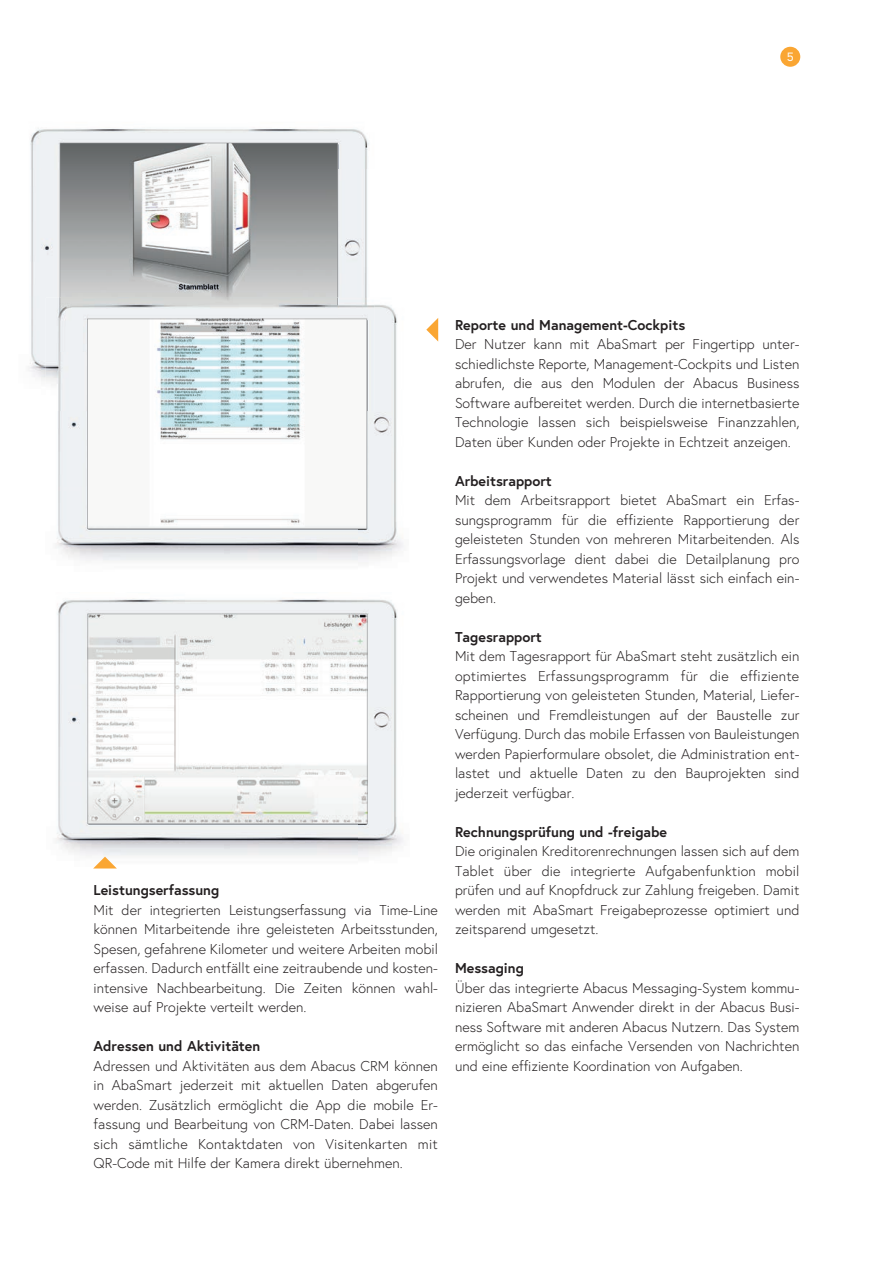
<style>
.page{position:relative;width:893px;height:1263px;background:#fff}
.page>*{position:absolute;margin:0;border:0;box-sizing:border-box;transform-origin:0 0}
.t1{font:300 14.25px/19.5px "Europa";color:#231f20;text-align:justify}
.t2{font:700 14.25px "Europa";color:#231f20}
.t3{font:12px "Europa";color:#fff}
</style>
<div class="page">
<div style="left:780px;top:47px;width:20px;height:20px;background:#faa633;border-radius:50%"></div>
<img style="left:30px;top:128px;width:339px;height:42px">
<img style="left:29px;top:170px;width:31px;height:210px">
<img style="left:338px;top:170px;width:29px;height:128px">
<svg style="left:60px;top:143px;width:278px;height:155px;background:#a9aaab"></svg>
<img style="left:357px;top:305px;width:46px;height:256px">
<img style="left:56px;top:411px;width:301px;height:150px">
<img style="left:46px;top:298px;width:41px;height:113px">
<img style="left:338px;top:298px;width:36px;height:113px">
<img style="left:60px;top:298px;width:278px;height:54px">
<img style="left:56px;top:599px;width:347px;height:270px">
<svg style="left:87px;top:319px;width:280px;height:210px"></svg>
<svg style="left:87px;top:614px;width:281px;height:210px;fill:#f5f6f6"></svg>
<svg style="left:93px;top:857px;width:24px;height:11px"></svg>
<svg style="left:426px;top:318px;width:12px;height:24px"></svg>
<p class="t3" style="left:787px;top:49px;width:8px">5</p>
<p class="t2" style="left:94px;top:881px;width:127px">Leistungserfassung</p>
<p class="t1" style="left:94px;top:900px;width:346px">Mit der integrierten Leistungserfassung via Time-Line können Mitarbeitende ihre geleisteten Arbeitsstunden, Spesen, gefahrene Kilometer und weitere Arbeiten mobil erfassen. Dadurch entfällt eine zeitraubende und kosten&shy;intensive Nachbearbeitung. Die Zeiten können wahl&shy;weise auf Projekte verteilt werden.</p>
<p class="t2" style="left:94px;top:1037px;width:168px">Adressen und Aktivitäten</p>
<p class="t1" style="left:94px;top:1056px;width:346px">Adressen und Aktivitäten aus dem Abacus CRM können in AbaSmart jederzeit mit aktuellen Daten abgerufen werden. Zusätzlich ermöglicht die App die mobile Er - fassung und Bearbeitung von CRM-Daten. Dabei lassen sich sämtliche Kontaktdaten von Visitenkarten mit QR-Code mit Hilfe der Kamera direkt übernehmen.</p>
<p class="t2" style="left:455px;top:316px;width:232px">Reporte und Management-Cockpits</p>
<p class="t1" style="left:455px;top:335px;width:346px">Der Nutzer kann mit AbaSmart per Fingertipp unter&shy;schiedlichste Reporte, Management-Cockpits und Listen abrufen, die aus den Modulen der Abacus Business Software aufbereitet werden. Durch die internetbasierte Technologie lassen sich beispielsweise Finanz zahlen, Daten über Kunden oder Projekte in Echt zeit anzeigen.</p>
<p class="t2" style="left:455px;top:472px;width:98px">Arbeitsrapport</p>
<p class="t1" style="left:455px;top:491px;width:346px">Mit dem Arbeitsrapport bietet AbaSmart ein Erfas&shy;sungsprogramm für die effiziente Rapportierung der geleisteten Stunden von mehreren Mitarbeitenden. Als Erfassungsvorlage dient dabei die Detailplanung pro Projekt und verwendetes Material lässt sich einfach ein&shy;geben.</p>
<p class="t2" style="left:455px;top:628px;width:88px">Tagesrapport</p>
<p class="t1" style="left:455px;top:647px;width:346px">Mit dem Tagesrapport für AbaSmart steht zusätzlich ein optimiertes Erfassungsprogramm für die effiziente Rapportierung von geleisteten Stunden, Material, Liefer&shy;scheinen und Fremdleistungen auf der Baustelle zur Verfügung. Durch das mobile Erfassen von Bau leistungen werden Papierformulare obsolet, die Administration ent&shy;lastet und aktuelle Daten zu den Bauprojekten sind jederzeit verfügbar.</p>
<p class="t2" style="left:455px;top:823px;width:214px">Rechnungsprüfung und -freigabe</p>
<p class="t1" style="left:455px;top:841px;width:346px">Die originalen Kreditorenrechnungen lassen sich auf dem Tablet über die integrierte Aufgabenfunktion mobil prüfen und auf Knopfdruck zur Zahlung freigeben. Damit werden mit AbaSmart Freigabeprozesse optimiert und zeitsparend umgesetzt.</p>
<p class="t2" style="left:455px;top:959px;width:70px">Messaging</p>
<p class="t1" style="left:455px;top:978px;width:346px">Über das integrierte Abacus Messaging-System kommu&shy;nizieren AbaSmart Anwender direkt in der Abacus Busi&shy;ness Software mit anderen Abacus Nutzern. Das System ermöglicht so das einfache Versenden von Nachrichten und eine effiziente Koordination von Aufgaben.</p>
</div>
